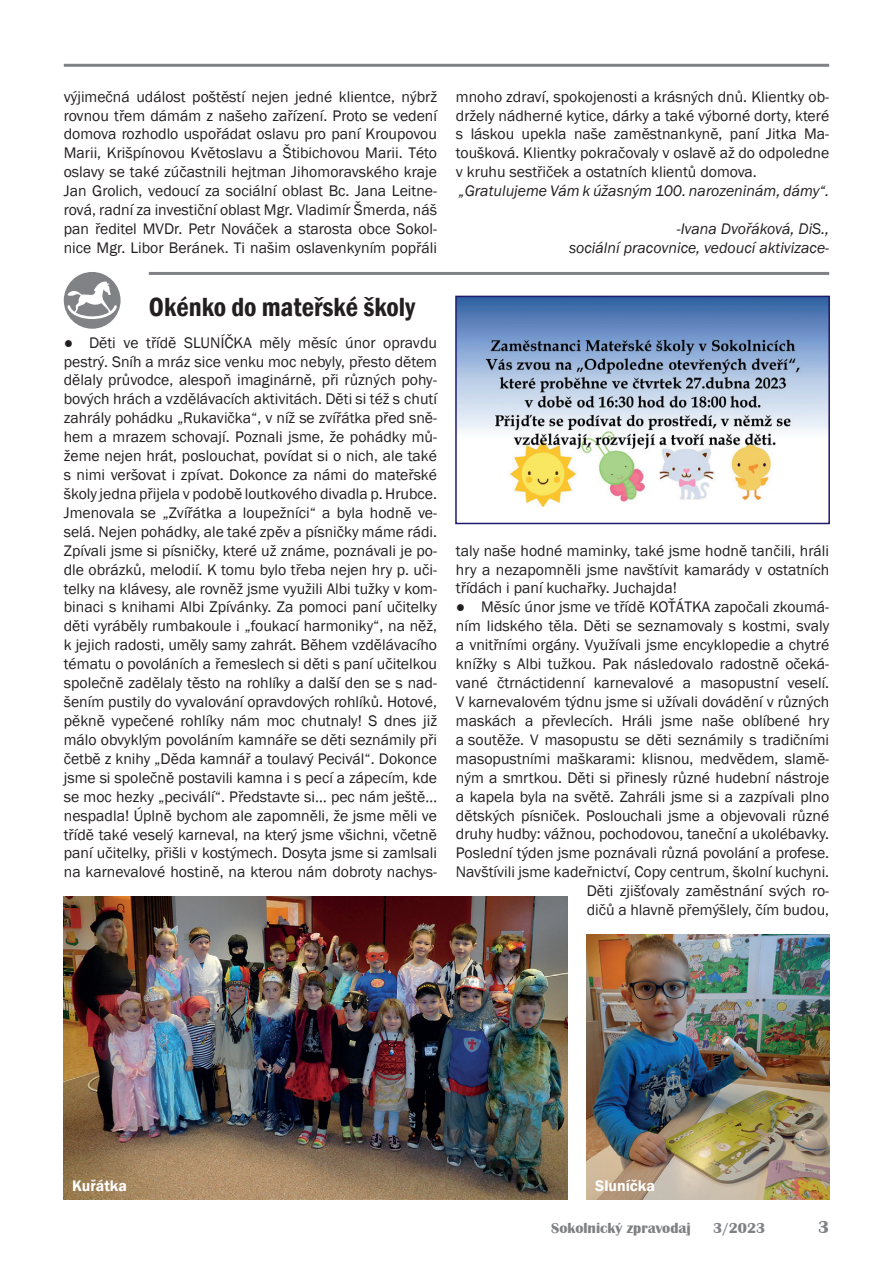
<style>
.page{position:relative;width:893px;height:1263px;background:#fff}
.page>*{position:absolute;margin:0;border:0;box-sizing:border-box;transform-origin:0 0}
.t1{font:600 condensed 27px "Franklin Gothic";color:#231f20}
.t2{font:700 18px "Britannic";color:#808285}
.t3{font:15.75px/18.9px "Franklin Gothic";color:#231f20;text-align:justify}
.t4{font:italic 15.75px/18.9px "Franklin Gothic";color:#231f20;text-align:right}
.t5{font:600 15.75px "Franklin Gothic";color:#fff}
.t6{font:700 15px "Britannic";color:#808285}
</style>
<div class="page">
<hr style="left:149px;top:272px;width:680px;height:3px;background:#808285">
<hr style="left:64px;top:64px;width:765px;height:3px;background:#808285">
<div style="left:64px;top:272px;width:57px;height:57px;background:#808285;border-radius:50%"></div>
<svg style="left:67px;top:281px;width:50px;height:38px"></svg>
<img style="left:64px;top:896px;width:504px;height:303px">
<img style="left:587px;top:934px;width:242px;height:265px">
<img style="left:458px;top:299px;width:369px;height:207px">
<div style="left:455px;top:296px;width:375px;height:228px;border:2px solid #201b6f"></div>
<p class="t3" style="left:64px;top:87px;width:375px">výjimečná událost poštěstí nejen jedné klientce, nýbrž rovnou třem dámám z našeho zařízení. Proto se vedení domova rozhodlo uspořádat oslavu pro paní Kroupovou Marii, Krišpínovou Květoslavu a Štibichovou Marii. Této oslavy se také zúčastnili hejtman Jihomoravského kraje Jan Grolich, vedoucí za sociální oblast Bc. Jana Leitne&shy;rová, radní za investiční oblast Mgr. Vladimír Šmerda, náš pan ředitel MVDr. Petr Nováček a starosta obce Sokol&shy;nice Mgr. Libor Beránek. Ti našim oslavenkyním popřáli</p>
<p class="t3" style="left:456px;top:87px;width:375px">mnoho zdraví, spokojenosti a krásných dnů. Klientky ob&shy;držely nádherné kytice, dárky a také výborné dorty, které s láskou upekla naše zaměstnankyně, paní Jitka Ma&shy;toušková. Klientky pokračovaly v oslavě až do odpoledne v kruhu sestřiček a ostatních klientů domova.</p>
<p class="t4" style="left:459px;top:182px;width:372px">„Gratulujeme Vám k úžasným 100. narozeninám, dámy“.</p>
<p class="t4" style="left:569px;top:220px;width:262px">-Ivana Dvořáková, DiS.,<br>sociální pracovnice, vedoucí aktivizace-</p>
<h1 class="t1" style="left:149px;top:289px;width:268px">Okénko do mateřské školy</h1>
<p class="t3" style="left:64px;top:333px;width:375px">● Děti ve třídě SLUNÍČKA měly měsíc únor opravdu pestrý. Sníh a mráz sice venku moc nebyly, přesto dětem dělaly průvodce, alespoň imaginárně, při různých pohy&shy;bových hrách a vzdělávacích aktivitách. Děti si též s chutí zahrály pohádku „Rukavička“, v níž se zvířátka před sně&shy;hem a mrazem schovají. Poznali jsme, že pohádky mů&shy;žeme nejen hrát, poslouchat, povídat si o nich, ale také s nimi veršovat i zpívat. Dokonce za námi do mateřské školy jedna přijela v podobě loutkového divadla p. Hrubce.<br>Jmenovala se „Zvířátka a loupežníci“ a byla hodně ve&shy;selá. Nejen pohádky, ale také zpěv a písničky máme rádi.<br>Zpívali jsme si písničky, které už známe, poznávali je po&shy;dle obrázků, melodií. K tomu bylo třeba nejen hry p. uči&shy;telky na klávesy, ale rovněž jsme využili Albi tužky v kom&shy;binaci s knihami Albi Zpívánky. Za pomoci paní učitelky děti vyráběly rumbakoule i „foukací harmoniky“, na něž, k jejich radosti, uměly samy zahrát. Během vzdělávacího tématu o povoláních a řemeslech si děti s paní učitelkou společně zadělaly těsto na rohlíky a další den se s nad&shy;šením pustily do vyvalování opravdových rohlíků. Hotové, pěkně vypečené rohlíky nám moc chutnaly! S dnes již málo obvyklým povoláním kamnáře se děti seznámily při četbě z knihy „Děda kamnář a toulavý Pecivál“. Dokonce jsme si společně postavili kamna i s pecí a zápecím, kde se moc hezky „peciválí“. Představte si… pec nám ještě… nespadla! Úplně bychom ale zapomněli, že jsme měli ve třídě také veselý karneval, na který jsme všichni, včetně paní učitelky, přišli v kostýmech. Dosyta jsme si zamlsali na karnevalové hostině, na kterou nám dobroty nachys-</p>
<p class="t3" style="left:456px;top:541px;width:375px">taly naše hodné maminky, také jsme hodně tančili, hráli hry a nezapomněli jsme navštívit kamarády v ostatních třídách i paní kuchařky. Juchajda!</p>
<p class="t3" style="left:456px;top:598px;width:375px;text-align:right">● Měsíc únor jsme ve třídě KOŤÁTKA započali zkoumá&shy;ním lidského těla. Děti se seznamovaly s kostmi, svaly a vnitřními orgány. Využívali jsme encyklopedie a chytré knížky s Albi tužkou. Pak následovalo radostně očeká&shy;vané čtrnáctidenní karnevalové a masopustní veselí.<br>V karnevalovém týdnu jsme si užívali dovádění v různých maskách a převlecích. Hráli jsme naše oblíbené hry a soutěže. V masopustu se děti seznámily s tradičními masopustními maškarami: klisnou, medvědem, slamě&shy;ným a smrtkou. Děti si přinesly různé hudební nástroje a kapela byla na světě. Zahráli jsme si a zazpívali plno dětských písniček. Poslouchali jsme a objevovali různé druhy hudby: vážnou, pochodovou, taneční a ukolébavky.<br>Poslední týden jsme poznávali různá povolání a profese.<br>Navštívili jsme kadeřnictví, Copy centrum, školní kuchyni.<br>Děti zjišťovaly zaměstnání svých ro-<br>dičů a hlavně přemýšlely, čím budou,</p>
<p class="t5" style="left:72px;top:1176px;width:56px">Kuřátka</p>
<p class="t5" style="left:595px;top:1176px;width:61px">Sluníčka</p>
<p class="t6" style="left:551px;top:1220px;width:141px">Sokolnický zpravodaj</p>
<p class="t6" style="left:713px;top:1220px;width:54px">3/2023</p>
<p class="t2" style="left:818px;top:1217px;width:13px">3</p>
</div>
